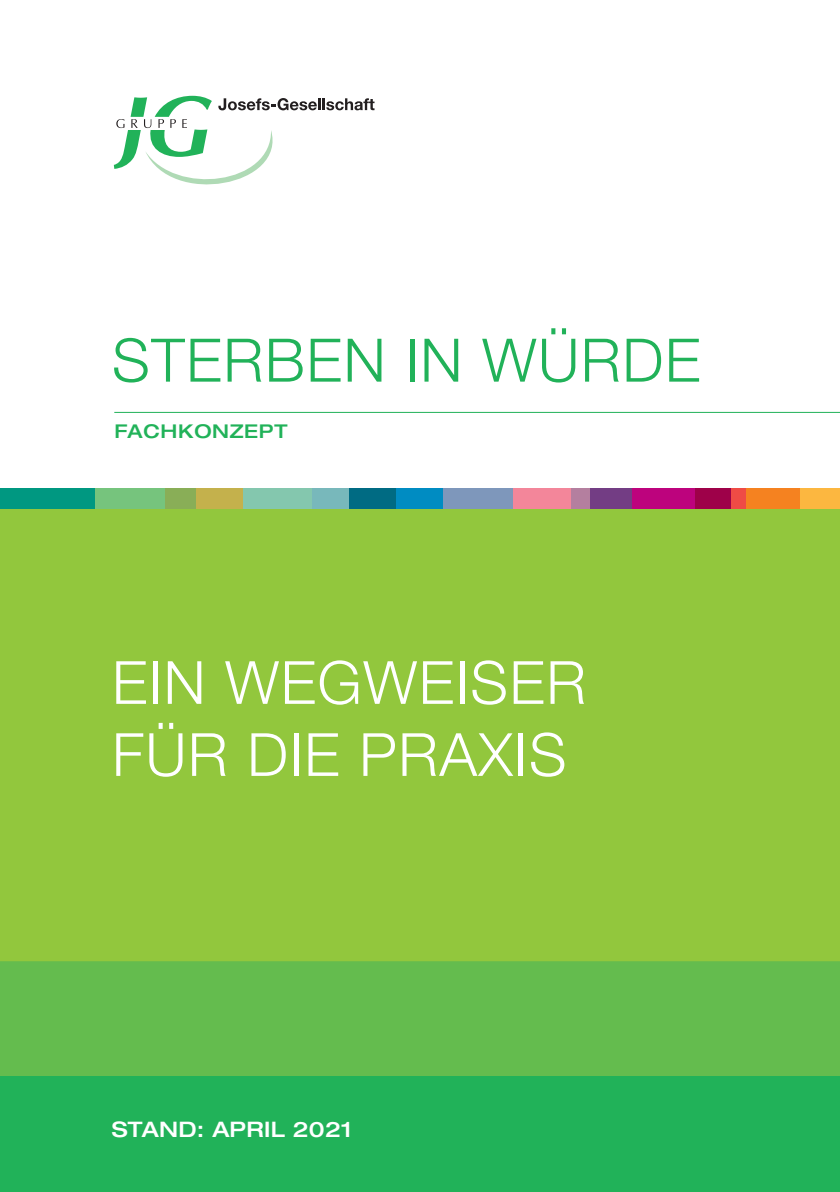
<style>
.page{position:relative;width:840px;height:1192px;background:#fff}
.page>*{position:absolute;margin:0;border:0;box-sizing:border-box;transform-origin:0 0}
.t1{font:300 60px "Helvetica Neue";letter-spacing:.025em;color:#21b259}
.t2{font:300 59.6px/72px "Helvetica Neue";letter-spacing:.025em;color:#fff}
.t3{font:500 expanded 21.4px "Helvetica Neue";letter-spacing:.01em;color:#fff}
.t4{font:500 expanded 19px "Helvetica Neue";letter-spacing:.035em;color:#21b259}
</style>
<div class="page">
<div style="left:0;top:504px;width:840px;height:611px;background:#92c73d"></div>
<svg style="left:114px;top:96px;width:260px;height:89px"></svg>
<div style="left:218px;top:113px;width:38px;height:23px;background:#fff"></div>
<div style="left:0;top:1075px;width:840px;height:116px;background:#21b259"></div>
<div style="left:0;top:961px;width:840px;height:114px;background:#64bc4e"></div>
<hr style="left:114px;top:412px;width:726px;height:1px;background:#21b259">
<div style="left:745px;top:488px;width:95px;height:21px;background:#fcb740"></div>
<div style="left:691px;top:488px;width:108px;height:21px;background:#f58220"></div>
<div style="left:637px;top:488px;width:108px;height:21px;background:#ef4b45"></div>
<div style="left:622px;top:488px;width:108px;height:21px;background:#9e0149"></div>
<div style="left:586px;top:488px;width:108px;height:21px;background:#bd037d"></div>
<div style="left:523px;top:488px;width:108px;height:21px;background:#733d84"></div>
<div style="left:482px;top:488px;width:108px;height:21px;background:#b47f9f"></div>
<div style="left:462px;top:488px;width:108px;height:21px;background:#f3869a"></div>
<div style="left:404px;top:488px;width:108px;height:21px;background:#7e97bb"></div>
<div style="left:334px;top:488px;width:108px;height:21px;background:#008cc2"></div>
<div style="left:218px;top:488px;width:178px;height:21px;background:#006b83"></div>
<div style="left:192px;top:488px;width:157px;height:21px;background:#78b8bb"></div>
<div style="left:160px;top:488px;width:152px;height:21px;background:#84c7ae"></div>
<div style="left:134px;top:488px;width:108px;height:21px;background:#c4b14c"></div>
<div style="left:87px;top:488px;width:108px;height:21px;background:#89ae57"></div>
<div style="left:56px;top:488px;width:108px;height:21px;background:#76c47d"></div>
<div style="left:0;top:488px;width:95px;height:21px;background:#009881"></div>
<p class="t1" style="left:112px;top:339px;width:590px">STERBEN IN WÜRDE</p>
<p class="t4" style="left:115px;top:424px;width:174px">FACHKONZEPT</p>
<p class="t2" style="left:112px;top:652px;width:475px">EIN WEGWEISER<br>FÜR DIE PRAXIS</p>
<p class="t3" style="left:112px;top:1121px;width:242px">STAND: APRIL 2021</p>
</div>
